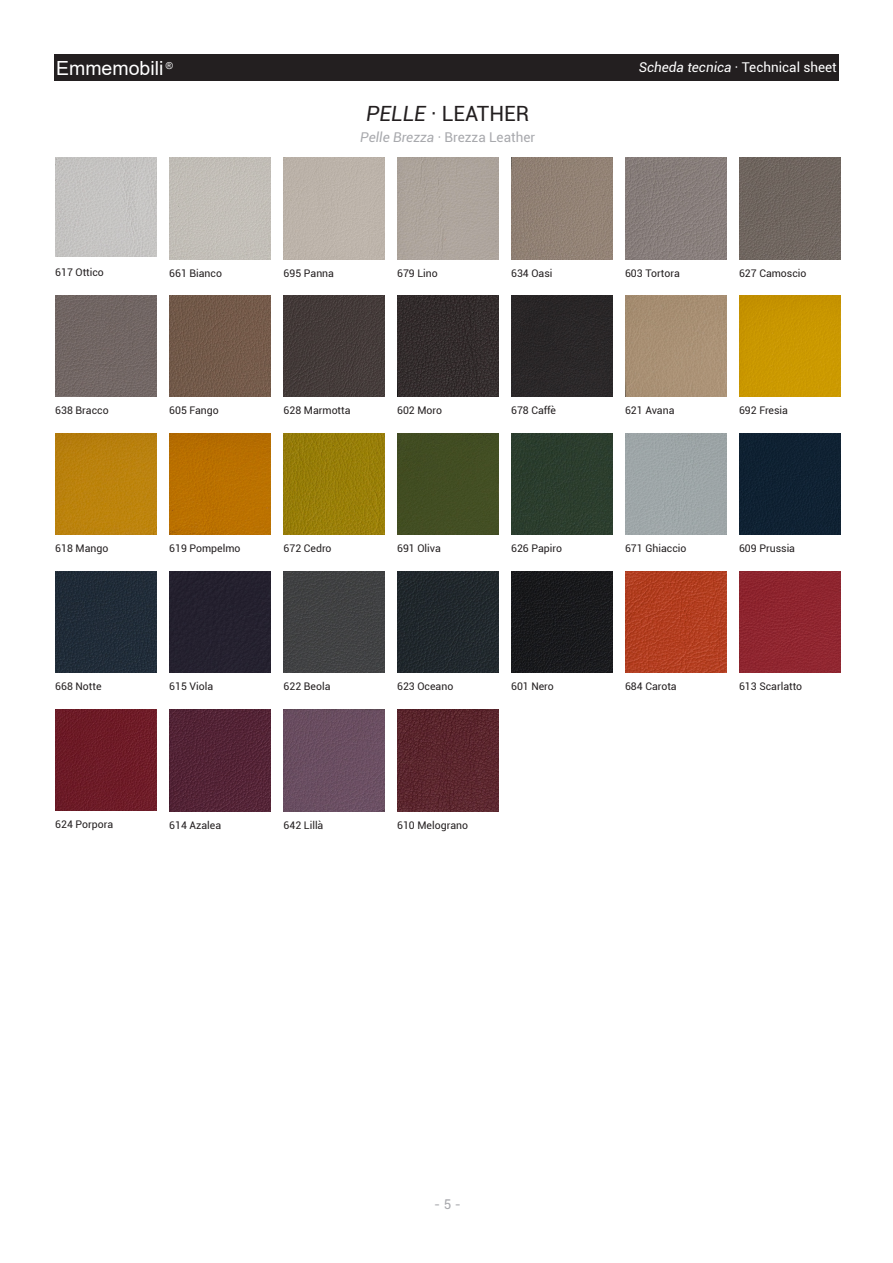
<style>
.page{position:relative;width:893px;height:1263px;background:#fff}
.page>*{position:absolute;margin:0;border:0;box-sizing:border-box;transform-origin:0 0}
.t1{font:21px "Roboto";color:#231f20}
.t2{font:19.5px "Arial";color:#fff}
.t3{font:13.5px "Roboto";color:#a8a9ad}
.t4{font:13.5px "Roboto";color:#fff}
.t5{font:10.5px "Roboto";color:#231f20}
.s1{font-style:italic}
</style>
<div class="page">
<div style="left:54px;top:54px;width:785px;height:27px;background:#231f20"></div>
<div style="left:55px;top:158px;width:101px;height:98px;background:#c5c4c2"></div>
<img style="left:55px;top:295px;width:101px;height:101px">
<div style="left:55px;top:433px;width:101px;height:101px;background:#bb820d"></div>
<img style="left:55px;top:571px;width:101px;height:102px">
<img style="left:55px;top:710px;width:101px;height:101px">
<div style="left:169px;top:158px;width:101px;height:101px;background:#c2beb7"></div>
<img style="left:169px;top:295px;width:101px;height:101px">
<div style="left:169px;top:433px;width:101px;height:102px;background:#b97000"></div>
<div style="left:169px;top:572px;width:101px;height:101px;background:#24212f"></div>
<img style="left:169px;top:710px;width:101px;height:101px">
<div style="left:284px;top:158px;width:101px;height:101px;background:#bcb3aa"></div>
<img style="left:284px;top:295px;width:101px;height:101px">
<img style="left:284px;top:433px;width:101px;height:102px">
<div style="left:284px;top:572px;width:101px;height:101px;background:#414143"></div>
<img style="left:284px;top:710px;width:101px;height:101px">
<div style="left:397px;top:158px;width:101px;height:101px;background:#ada49c"></div>
<img style="left:397px;top:295px;width:101px;height:101px">
<div style="left:397px;top:433px;width:101px;height:102px;background:#424d23"></div>
<img style="left:397px;top:572px;width:101px;height:101px">
<img style="left:397px;top:710px;width:101px;height:101px">
<img style="left:511px;top:158px;width:101px;height:101px">
<div style="left:511px;top:295px;width:101px;height:101px;background:#2a2728"></div>
<div style="left:511px;top:433px;width:101px;height:102px;background:#2b3d2d"></div>
<img style="left:511px;top:572px;width:101px;height:101px">
<img style="left:625px;top:158px;width:101px;height:101px">
<div style="left:625px;top:295px;width:101px;height:101px;background:#a99074"></div>
<div style="left:625px;top:433px;width:101px;height:102px;background:#9ea6a8"></div>
<img style="left:625px;top:572px;width:101px;height:101px">
<img style="left:739px;top:158px;width:101px;height:101px">
<div style="left:739px;top:295px;width:101px;height:101px;background:#ca9700"></div>
<div style="left:739px;top:433px;width:101px;height:102px;background:#0f2233"></div>
<div style="left:739px;top:572px;width:101px;height:101px;background:#8f252f"></div>
<h2 class="t2" style="left:56px;top:54px;width:118px">Emmemobili <sup>®</sup></h2>
<p class="t4" style="left:639px;top:58px;width:199px"><span class="s1">Scheda tecnica</span> · Technical sheet</p>
<p class="t1" style="left:366px;top:99px;width:164px"><span class="s1">PELLE</span> · LEATHER</p>
<p class="t3" style="left:360px;top:128px;width:176px"><span class="s1">Pelle Brezza</span> · Brezza Leather</p>
<p class="t5" style="left:55px;top:265px;width:50px">617 Ottico</p>
<p class="t5" style="left:169px;top:266px;width:54px">661 Bianco</p>
<p class="t5" style="left:284px;top:266px;width:52px">695 Panna</p>
<p class="t5" style="left:397px;top:266px;width:42px">679 Lino</p>
<p class="t5" style="left:511px;top:266px;width:43px">634 Oasi</p>
<p class="t5" style="left:625px;top:266px;width:56px">603 Tortora</p>
<p class="t5" style="left:739px;top:266px;width:69px">627 Camoscio</p>
<p class="t5" style="left:55px;top:403px;width:55px">638 Bracco</p>
<p class="t5" style="left:169px;top:403px;width:51px">605 Fango</p>
<p class="t5" style="left:284px;top:403px;width:68px">628 Marmotta</p>
<p class="t5" style="left:397px;top:403px;width:46px">602 Moro</p>
<p class="t5" style="left:511px;top:403px;width:47px">678 Caffè</p>
<p class="t5" style="left:625px;top:403px;width:51px">621 Avana</p>
<p class="t5" style="left:739px;top:403px;width:50px">692 Fresia</p>
<p class="t5" style="left:55px;top:541px;width:55px">618 Mango</p>
<p class="t5" style="left:169px;top:541px;width:73px">619 Pompelmo</p>
<p class="t5" style="left:284px;top:541px;width:49px">672 Cedro</p>
<p class="t5" style="left:397px;top:541px;width:45px">691 Oliva</p>
<p class="t5" style="left:511px;top:541px;width:52px">626 Papiro</p>
<p class="t5" style="left:625px;top:541px;width:63px">671 Ghiaccio</p>
<p class="t5" style="left:739px;top:541px;width:58px">609 Prussia</p>
<p class="t5" style="left:55px;top:679px;width:48px">668 Notte</p>
<p class="t5" style="left:169px;top:679px;width:46px">615 Viola</p>
<p class="t5" style="left:284px;top:679px;width:48px">622 Beola</p>
<p class="t5" style="left:397px;top:679px;width:58px">623 Oceano</p>
<p class="t5" style="left:511px;top:679px;width:44px">601 Nero</p>
<p class="t5" style="left:625px;top:679px;width:53px">684 Carota</p>
<p class="t5" style="left:739px;top:679px;width:65px">613 Scarlatto</p>
<p class="t5" style="left:55px;top:817px;width:59px">624 Porpora</p>
<p class="t5" style="left:169px;top:817px;width:54px">614 Azalea</p>
<p class="t5" style="left:284px;top:817px;width:41px">642 Lillà</p>
<p class="t5" style="left:397px;top:817px;width:72px">610 Melograno</p>
<p class="t3" style="left:434px;top:1195px;width:28px">- 5 -</p>
</div>
